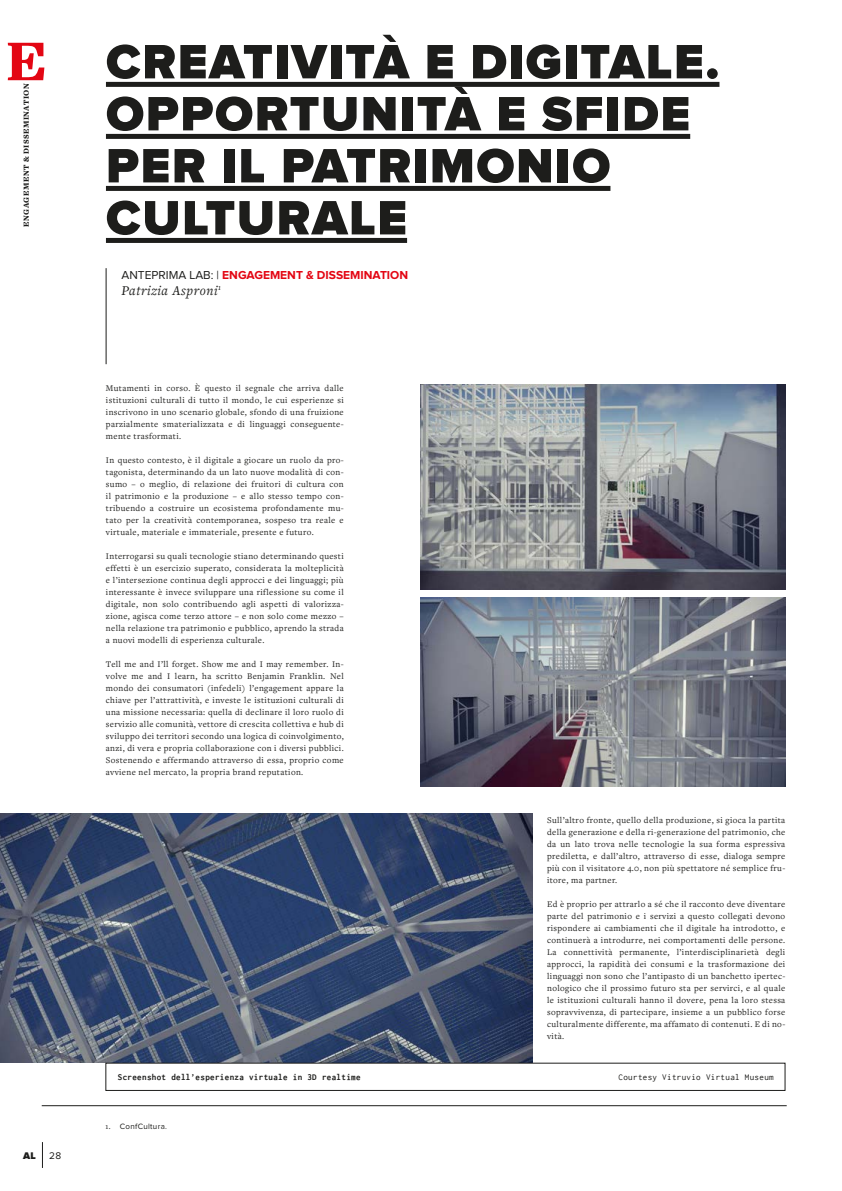
<style>
.page{position:relative;width:842px;height:1191px;background:#fff}
.page>*{position:absolute;margin:0;border:0;box-sizing:border-box;transform-origin:0 0}
.t1{font:900 50px/52px "Proxima Nova";letter-spacing:.03em;color:#1d1d1b}
.t2{font:italic 14px "Freight Text Pro";letter-spacing:.04em;color:#1d1d1b}
.t3{font:700 12px "Proxima Nova";color:#e30613}
.t4{font:900 10px "Proxima Nova";color:#1d1d1b}
.t5{font:10px "Proxima Nova";color:#1d1d1b}
.t6{font:9px/12px "Freight Text Pro";letter-spacing:.04em;color:#1d1d1b;text-align:justify}
.t7{font:700 9px "Inconsolata";letter-spacing:.04em;color:#1d1d1b}
.t8{font:9px "Inconsolata";letter-spacing:.04em;color:#1d1d1b}
.t9{font:900 8px "Freight Text Pro";letter-spacing:.05em;color:#1d1d1b}
.t10{font:8px "Proxima Nova";letter-spacing:.04em;color:#1d1d1b}
.s1{font-weight:400;color:#1d1d1b}
.s2{font-family:"Freight Text Pro";font-size:8.2px}
</style>
<div class="page">
<svg style="left:42px;top:1142px;width:1px;height:26px"></svg>
<img style="left:0;top:814px;width:533px;height:249px">
<div style="left:106px;top:82px;width:613px;height:5px;background:#1d1d1b"></div>
<div style="left:106px;top:134px;width:584px;height:5px;background:#1d1d1b"></div>
<div style="left:106px;top:186px;width:504px;height:5px;background:#1d1d1b"></div>
<div style="left:106px;top:238px;width:301px;height:5px;background:#1d1d1b"></div>
<hr style="left:106px;top:268px;width:1px;height:96px;background:#1d1d1b">
<img style="left:421px;top:598px;width:364px;height:189px">
<img style="left:421px;top:384px;width:364px;height:206px">
<hr style="left:42px;top:1105px;width:745px;height:1px;background:#1d1d1b">
<svg style="left:8px;top:43px;width:36px;height:37px"></svg>
<p class="t9" style="left:21px;top:227px;width:144px;rotate:-90deg">ENGAGEMENT &amp; DISSEMINATION</p>
<p class="t4" style="left:23px;top:1151px;width:14px">AL</p>
<p class="t5" style="left:49px;top:1151px;width:14px">28</p>
<h1 class="t1" style="left:106px;top:38px;width:615px">CREATIVITÀ E DIGITALE.<br>OPPORTUNITÀ E SFIDE<br>PER IL PATRIMONIO<br>CULTURALE</h1>
<h3 class="t3" style="left:121px;top:269px;width:288px"><span class="s1">ANTEPRIMA LAB: |</span> ENGAGEMENT &amp; DISSEMINATION</h3>
<h2 class="t2" style="left:121px;top:281px;width:101px">Patrizia Asproni<sup>1</sup></h2>
<p class="t6" style="left:106px;top:381px;width:239px">Mutamenti in corso. È questo il segnale che arriva dalle istituzioni culturali di tutto il mondo, le cui esperienze si inscrivono in uno scenario globale, sfondo di una fruizione parzialmente smaterializzata e di linguaggi conseguente&shy;mente trasformati.</p>
<p class="t6" style="left:106px;top:453px;width:239px">In questo contesto, è il digitale a giocare un ruolo da pro&shy;tagonista, determinando da un lato nuove modalità di con&shy;sumo – o meglio, di relazione dei fruitori di cultura con il patrimonio e la produzione – e allo stesso tempo con&shy;tribuendo a costruire un ecosistema profondamente mu&shy;tato per la creatività contemporanea, sospeso tra reale e virtuale, materiale e immateriale, presente e futuro.</p>
<p class="t6" style="left:106px;top:549px;width:239px">Interrogarsi su quali tecnologie stiano determinando questi effetti è un esercizio superato, considerata la molteplicità e l’intersezione continua degli approcci e dei linguaggi; più interessante è invece sviluppare una riflessione su come il digitale, non solo contribuendo agli aspetti di valorizza&shy;zione, agisca come terzo attore – e non solo come mezzo – nella relazione tra patrimonio e pubblico, aprendo la strada a nuovi modelli di esperienza culturale.</p>
<p class="t6" style="left:106px;top:657px;width:239px">Tell me and I’ll forget. Show me and I may remember. In&shy;volve me and I learn, ha scritto Benjamin Franklin. Nel mondo dei consumatori (infedeli) l’engagement appare la chiave per l’attrattività, e investe le istituzioni culturali di una missione necessaria: quella di declinare il loro ruolo di servizio alle comunità, vettore di crescita collettiva e hub di sviluppo dei territori secondo una logica di coinvolgimento, anzi, di vera e propria collaborazione con i diversi pubblici.<br>Sostenendo e affermando attraverso di essa, proprio come avviene nel mercato, la propria brand reputation.</p>
<p class="t6" style="left:547px;top:813px;width:240px">Sull’altro fronte, quello della produzione, si gioca la partita della generazione e della ri-generazione del patrimonio, che da un lato trova nelle tecnologie la sua forma espressiva prediletta, e dall’altro, attraverso di esse, dialoga sempre più con il visitatore 4.0, non più spettatore né semplice fru&shy;itore, ma partner.</p>
<p class="t6" style="left:547px;top:897px;width:240px">Ed è proprio per attrarlo a sé che il racconto deve diventare parte del patrimonio e i servizi a questo collegati devono rispondere ai cambiamenti che il digitale ha introdotto, e continuerà a introdurre, nei comportamenti delle persone.<br>La connettività permanente, l’interdisciplinarietà degli approcci, la rapidità dei consumi e la trasformazione dei linguaggi non sono che l’antipasto di un banchetto ipertec&shy;nologico che il prossimo futuro sta per servirci, e al quale le istituzioni culturali hanno il dovere, pena la loro stessa sopravvivenza, di partecipare, insieme a un pubblico forse culturalmente differente, ma affamato di contenuti. E di no&shy;vità.</p>
<p class="t7" style="left:118px;top:1072px;width:244px">Screenshot dell’esperienza virtuale in 3D realtime</p>
<p class="t8" style="left:618px;top:1072px;width:157px">Courtesy Vitruvio Virtual Museum</p>
<p class="t10" style="left:106px;top:1122px;width:63px"><span class="s2">1.</span> ConfCultura.</p>
</div>
